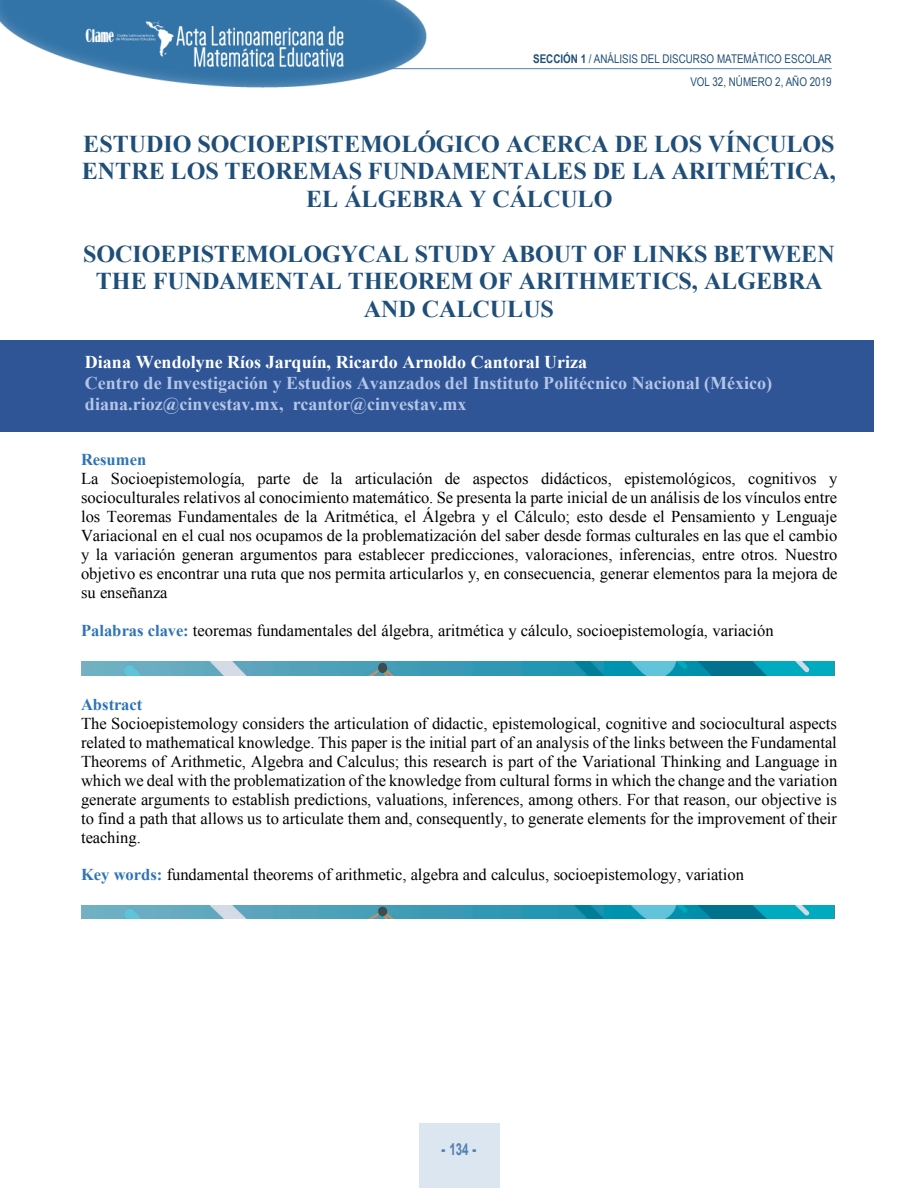
<style>
.page{position:relative;width:918px;height:1188px;background:#fff}
.page>*{position:absolute;margin:0;border:0;box-sizing:border-box;transform-origin:0 0}
.t1{font:700 24.15px/27.6px "Times New Roman";letter-spacing:-.005em;color:#1f4e79;text-align:center}
.t2{font:700 18px/20.9px "Times New Roman";color:#b4c6e7}
.t3{font:700 18px "Times New Roman";color:#fff}
.t4{font:16.5px/18.9px "Times New Roman";color:#000;text-align:justify}
.t5{font:700 16.5px "Times New Roman";letter-spacing:-.005em;color:#2e74b5}
.t6{font:700 16.5px "Arial";color:#4f80b4;scale:.7 1}
.t7{font:12px/23px "Arial Narrow";color:#214f77;text-align:right}
.s1{font-weight:700}
.s2{font-style:italic}
.s3{font-weight:700;color:#2e74b5}
.s4{font-weight:900}
</style>
<div class="page">
<div style="left:419px;top:1123px;width:80px;height:65px;background:#dce6f0"></div>
<img style="left:0;top:0;width:435px;height:88px">
<hr style="left:389px;top:68px;width:443px;height:1px;background:#4f80b4">
<img style="left:81px;top:662px;width:753px;height:13px">
<img style="left:81px;top:905px;width:753px;height:14px">
<div style="left:0;top:340px;width:873px;height:92px;background:#2f5597"></div>
<p class="t7" style="left:533px;top:47px;width:300px"><span class="s1">SECCIÓN 1</span> / ANÁLISIS DEL DISCURSO MATEMÁTICO ESCOLAR<br>VOL 32, NÚMERO 2, AÑO 2019</p>
<h1 class="t1" style="left:82px;top:130px;width:756px">ESTUDIO SOCIOEPISTEMOLÓGICO ACERCA DE LOS VÍNCULOS<br>ENTRE LOS TEOREMAS FUNDAMENTALES DE LA ARITMÉTICA,<br>EL ÁLGEBRA Y CÁLCULO</h1>
<h1 class="t1" style="left:83px;top:240px;width:753px">SOCIOEPISTEMOLOGYCAL STUDY ABOUT OF LINKS BETWEEN<br>THE FUNDAMENTAL THEOREM OF ARITHMETICS, ALGEBRA<br>AND CALCULUS</h1>
<p class="t3" style="left:85px;top:352px;width:504px">Diana Wendolyne Ríos Jarquín, Ricardo Arnoldo Cantoral Uriza</p>
<p class="t2" style="left:85px;top:372px;width:689px">Centro de Investigación y Estudios Avanzados del Instituto Politécnico Nacional (México) diana.rioz@cinvestav.mx, rcantor@cinvestav.mx</p>
<p class="t5" style="left:81px;top:450px;width:67px">Resumen</p>
<p class="t4" style="left:81px;top:469px;width:758px">La Socioepistemología, parte de la articulación de aspectos didácticos, epistemológicos, cognitivos y socioculturales relativos al conocimiento matemático. Se presenta la parte inicial de un análisis de los vínculos entre los Teoremas Fundamentales de la Aritmética, el Álgebra y el Cálculo; esto desde el Pensamiento y Lenguaje Variacional en el cual nos ocupamos de la problematización del saber desde formas culturales en las que el cambio y la variación generan argumentos para establecer predicciones, valoraciones, inferencias, entre otros<span class="s2">.</span> Nuestro objetivo es encontrar una ruta que nos permita articularlos y, en consecuencia, generar elementos para la mejora de su enseñanza</p>
<p class="t4" style="left:81px;top:621px;width:694px"><span class="s3">Palabras clave:</span> teoremas fundamentales del álgebra, aritmética y cálculo, socioepistemología, variación</p>
<p class="t5" style="left:81px;top:695px;width:63px">Abstract</p>
<p class="t4" style="left:81px;top:714px;width:758px">The Socioepistemology considers the articulation of didactic, epistemological, cognitive and sociocultural aspects related to mathematical knowledge. This paper is the initial part of an analysis of the links between the Fundamental Theorems of Arithmetic, Algebra and Calculus; this research is part of the Variational Thinking and Language in which we deal with the problematization of the knowledge from cultural forms in which the change and the variation generate arguments to establish predictions, valuations, inferences, among others. For that reason, our objective is to find a path that allows us to articulate them and, consequently, to generate elements for the improvement of their teaching.</p>
<p class="t4" style="left:81px;top:865px;width:665px"><span class="s3">Key words:</span> fundamental theorems of arithmetic, algebra and calculus, socioepistemology, variation</p>
<p class="t6" style="left:442px;top:1140px;width:51px"><span class="s4">-</span> 134 <span class="s4">-</span></p>
</div>
